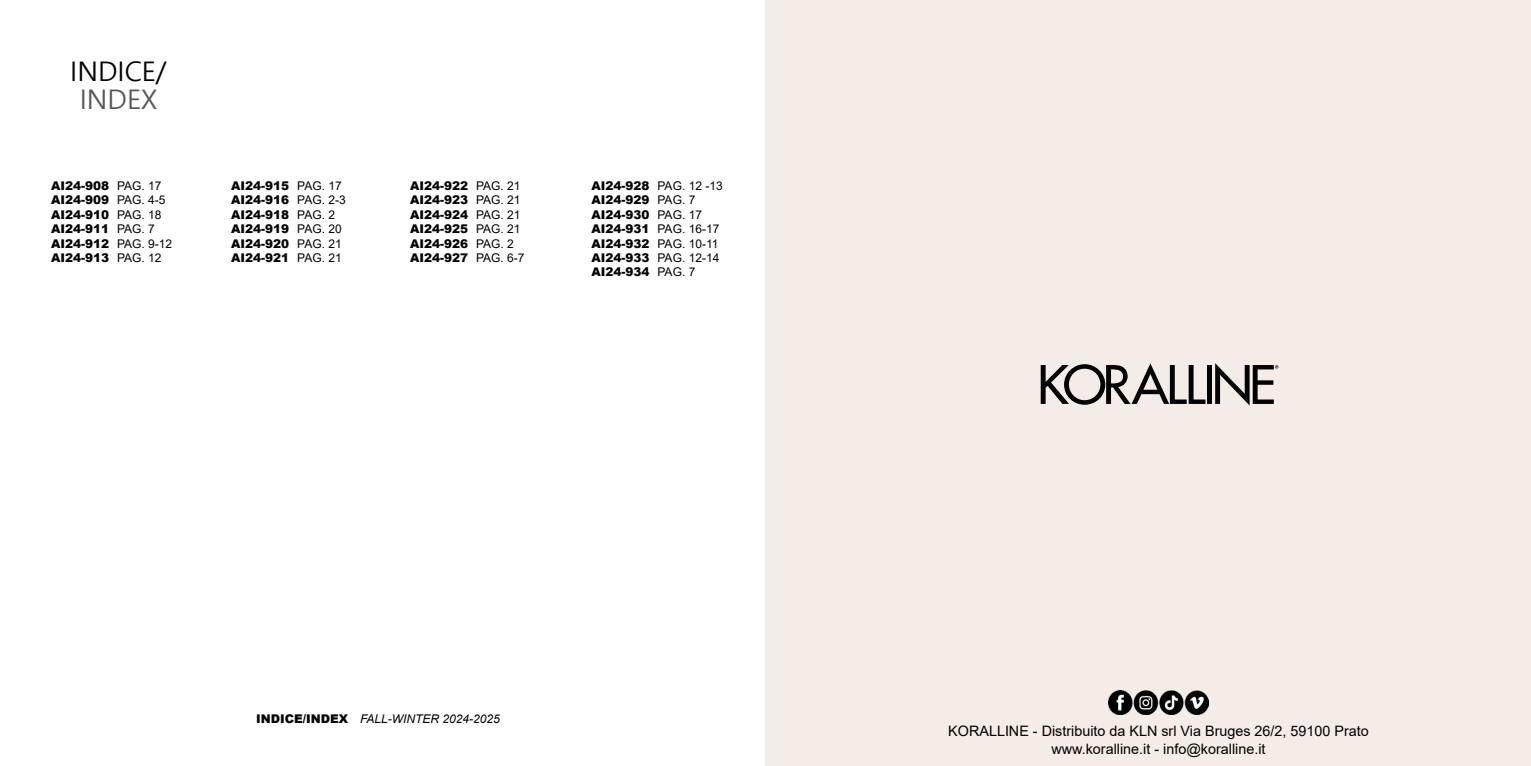
<style>
.page{position:relative;width:1531px;height:766px;background:#fff}
.page>*{position:absolute;margin:0;border:0;box-sizing:border-box;transform-origin:0 0}
.t1{font:27px "Malgun Gothic";color:#000}
.t2{font:27px "Malgun Gothic";color:#575756}
.t3{font:14.4px/17.2px "Arial";color:#000;text-align:center}
.t4{font:900 12px/14.4px "Arial";color:#000}
.t5{font:italic 12px "Arial";color:#000}
.s1{font-weight:400}
.s2{font-weight:900;font-style:normal}
</style>
<div class="page">
<div style="left:765px;top:0;width:766px;height:765px;background:#f4ede7"></div>
<img style="left:1108px;top:690px;width:101px;height:24px">
<svg style="left:1041px;top:363px;width:164px;height:41px;background:#a09b97"></svg>
<div style="left:1207px;top:365px;width:5px;height:39px;background:#000"></div>
<svg style="left:1215px;top:363px;width:63px;height:42px;background:#9d9894"></svg>
<h1 class="t1" style="left:70px;top:56px;width:98px">INDICE/</h1>
<h1 class="t2" style="left:80px;top:83px;width:79px">INDEX</h1>
<p class="t4" style="left:51px;top:178px;width:123px">AI24-908 <span class="s1">PAG. 17<br></span>AI24-909 <span class="s1">PAG. 4-5<br></span>AI24-910 <span class="s1">PAG. 18<br></span>AI24-911 <span class="s1">PAG. 7<br></span>AI24-912 <span class="s1">PAG. 9-12<br></span>AI24-913 <span class="s1">PAG. 12</span></p>
<p class="t4" style="left:231px;top:178px;width:116px">AI24-915 <span class="s1">PAG. 17<br></span>AI24-916 <span class="s1">PAG. 2-3<br></span>AI24-918 <span class="s1">PAG. 2<br></span>AI24-919 <span class="s1">PAG. 20<br></span>AI24-920 <span class="s1">PAG. 21<br></span>AI24-921 <span class="s1">PAG. 21</span></p>
<p class="t4" style="left:410px;top:178px;width:116px">AI24-922 <span class="s1">PAG. 21<br></span>AI24-923 <span class="s1">PAG. 21<br></span>AI24-924 <span class="s1">PAG. 21<br></span>AI24-925 <span class="s1">PAG. 21<br></span>AI24-926 <span class="s1">PAG. 2<br></span>AI24-927 <span class="s1">PAG. 6-7</span></p>
<p class="t4" style="left:591px;top:178px;width:133px">AI24-928 <span class="s1">PAG. 12 -13<br></span>AI24-929 <span class="s1">PAG. 7<br></span>AI24-930 <span class="s1">PAG. 17<br></span>AI24-931 <span class="s1">PAG. 16-17<br></span>AI24-932 <span class="s1">PAG. 10-11<br></span>AI24-933 <span class="s1">PAG. 12-14<br></span>AI24-934 <span class="s1">PAG. 7</span></p>
<p class="t5" style="left:256px;top:710px;width:245px"><span class="s2">INDICE/INDEX</span> FALL-WINTER 2024-2025</p>
<p class="t3" style="left:948px;top:722px;width:422px">KORALLINE - Distribuito da KLN srl Via Bruges 26/2, 59100 Prato www.koralline.it - info@koralline.it</p>
</div>
